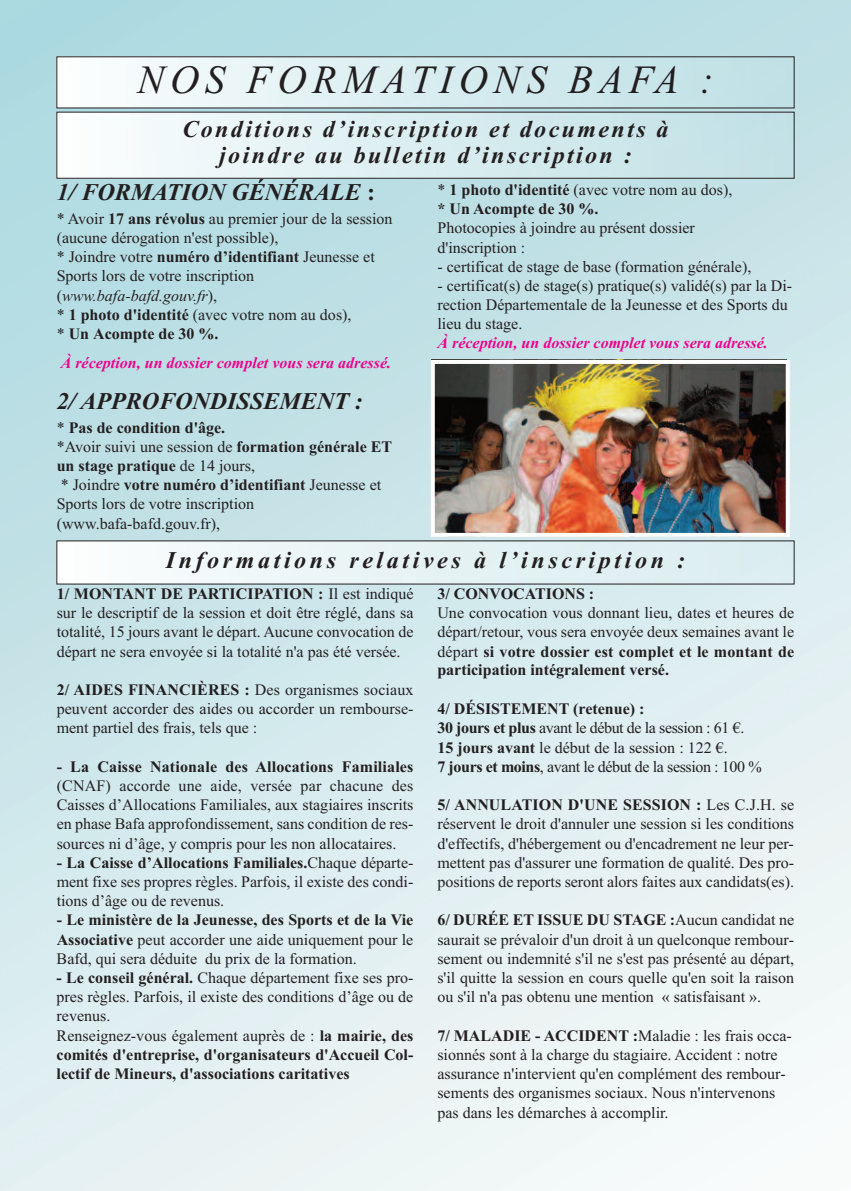
<style>
.page{position:relative;width:851px;height:1191px;background:#fff}
.page>*{position:absolute;margin:0;border:0;box-sizing:border-box;transform-origin:0 0}
.t1{font:italic 40px "Times New Roman";letter-spacing:.15em;color:#231f20}
.t2{font:italic 700 24px/26px "Times New Roman";letter-spacing:.1em;color:#231f20;text-align:center}
.t3{font:italic 700 24px "Times New Roman";color:#231f20}
.t4{font:italic 700 24px "Times New Roman";letter-spacing:.15em;color:#231f20}
.t5{font:16px/19.2px "Times New Roman";color:#231f20;text-align:justify}
.t6{font:700 16px/19.2px "Times New Roman";color:#231f20}
.t7{font:16px/19.2px "Times New Roman";letter-spacing:-.025em;color:#231f20}
.t8{font:italic 700 16px "Times New Roman";color:#ed028c}
.s1{font-style:normal}
.s2{font-weight:700}
.s3{font-style:italic}
.s4{font-weight:400}
</style>
<div class="page">
<img style="left:0;top:0;width:850px;height:1191px">
<img style="left:59px;top:59px;width:733px;height:47px">
<img style="left:59px;top:114px;width:733px;height:62px">
<img style="left:436px;top:365px;width:348px;height:167px">
<img style="left:59px;top:543px;width:733px;height:39px">
<div style="left:431px;top:360px;width:358px;height:177px;border:4px solid #fff"></div>
<h1 class="t1" style="left:137px;top:55px;width:577px">NOS FORMATIONS BAFA :</h1>
<h2 class="t2" style="left:182px;top:116px;width:487px">Conditions d’inscription et documents à joindre au bulletin d’inscription :</h2>
<h2 class="t3" style="left:57px;top:178px;width:320px">1/ FORMATION GÉNÉRALE <span class="s1">:</span></h2>
<p class="t5" style="left:57px;top:209px;width:337px;text-align:left">* Avoir <span class="s2">17 ans révolus</span> au premier jour de la session (aucune dérogation n'est possible),<br>* Joindre votre <span class="s2">numéro d’identifiant</span> Jeunesse et Sports lors de votre inscription (<span class="s3">www.bafa-bafd.gouv.fr</span>),<br>* <span class="s2">1 photo d'identité</span> (avec votre nom au dos),<br><span class="s3">*</span> <span class="s2">Un Acompte de 30 %.</span></p>
<p class="t8" style="left:61px;top:353px;width:332px">À réception, un dossier complet vous sera adressé.</p>
<h2 class="t3" style="left:57px;top:386px;width:307px">2/ APPROFONDISSEMENT :</h2>
<p class="t5" style="left:57px;top:417px;width:337px;text-align:left">* <span class="s2">Pas de condition d'âge.<br></span>*Avoir suivi une session de <span class="s2">formation générale ET un stage pratique</span> de 14 jours,<br>* Joindre <span class="s2">votre numéro d’identifiant</span> Jeunesse et Sports lors de votre inscription (www.bafa-bafd.gouv.fr),</p>
<p class="t6" style="left:437px;top:180px;width:296px"><span class="s4">*</span> 1 photo d'identité <span class="s4">(avec votre nom au dos), </span>* Un Acompte de 30 %.</p>
<p class="t5" style="left:437px;top:218px;width:259px">Photocopies à joindre au présent dossier d'inscription :</p>
<p class="t5" style="left:437px;top:257px;width:315px">- certificat de stage de base (formation générale),</p>
<p class="t5" style="left:437px;top:276px;width:356px;text-align:left">- certificat(s) de stage(s) pratique(s) validé(s) par la Di&shy;rection Départementale de la Jeunesse et des Sports du lieu du stage.</p>
<p class="t8" style="left:437px;top:333px;width:332px">À réception, un dossier complet vous sera adressé.</p>
<h2 class="t4" style="left:166px;top:545px;width:521px">Informations relatives à l’inscription :</h2>
<p class="t5" style="left:57px;top:584px;width:358px"><span class="s2">1/ MONTANT DE PARTICIPATION :</span> Il est indiqué sur le descriptif de la session et doit être réglé, dans sa totalité, 15 jours avant le départ. Aucune convocation de départ ne sera envoyée si la totalité n'a pas été versée.</p>
<p class="t5" style="left:57px;top:680px;width:358px"><span class="s2">2/ AIDES FINANCIÈRES :</span> Des organismes sociaux peuvent accorder des aides ou accorder un rembourse&shy;ment partiel des frais, tels que :</p>
<p class="t6" style="left:57px;top:756px;width:358px">- La Caisse Nationale des Allocations Familiales</p>
<p class="t5" style="left:57px;top:776px;width:358px">(CNAF) accorde une aide, versée par chacune des Caisses d’Allocations Familiales, aux stagiaires inscrits en phase Bafa approfondissement, sans condition de res&shy;sources ni d’âge, y compris pour les non allocataires.</p>
<p class="t5" style="left:57px;top:852px;width:358px"><span class="s2">- La Caisse d’Allocations Familiales.</span>Chaque départe&shy;ment fixe ses propres règles. Parfois, il existe des condi&shy;tions d’âge ou de revenus.</p>
<p class="t5" style="left:57px;top:910px;width:358px"><span class="s2">- Le ministère de la Jeunesse, des Sports et de la Vie Associative</span> peut accorder une aide uniquement pour le Bafd, qui sera déduite du prix de la formation.</p>
<p class="t6" style="left:57px;top:968px;width:358px">- Le conseil général. <span class="s4">Chaque département fixe ses pro&shy;pres règles. Parfois, il existe des conditions d’âge ou de revenus.<br>Renseignez-vous également auprès de :</span> la mairie, des comités d'entreprise, d'organisateurs d'Accueil Col&shy;lectif de Mineurs, d'associations caritatives</p>
<p class="t6" style="left:437px;top:584px;width:158px">3/ CONVOCATIONS :</p>
<p class="t5" style="left:437px;top:603px;width:358px">Une convocation vous donnant lieu, dates et heures de départ/retour, vous sera envoyée deux semaines avant le départ <span class="s2">si votre dossier est complet et le montant de participation intégralement versé.</span></p>
<p class="t7" style="left:437px;top:699px;width:326px"><span class="s2">4/ DÉSISTEMENT (retenue) :<br>30 jours et plus</span> avant le début de la session : 61 €.<br><span class="s2">15 jours avant</span> le début de la session : 122 €.<br><span class="s2">7 jours et moins</span>, avant le début de la session : 100 %</p>
<p class="t5" style="left:437px;top:795px;width:358px"><span class="s2">5/ ANNULATION D'UNE SESSION :</span> Les C.J.H. se réservent le droit d'annuler une session si les conditions d'effectifs, d'hébergement ou d'encadrement ne leur per&shy;mettent pas d'assurer une formation de qualité. Des pro&shy;positions de reports seront alors faites aux candidats(es).</p>
<p class="t5" style="left:437px;top:910px;width:358px"><span class="s2">6/ DURÉE ET ISSUE DU STAGE :</span>Aucun candidat ne saurait se prévaloir d'un droit à un quelconque rembour&shy;sement ou indemnité s'il ne s'est pas présenté au départ, s'il quitte la session en cours quelle qu'en soit la raison ou s'il n'a pas obtenu une mention « satisfaisant ».</p>
<p class="t5" style="left:437px;top:1025px;width:356px;text-align:left"><span class="s2">7/ MALADIE - ACCIDENT :</span>Maladie : les frais occa&shy;sionnés sont à la charge du stagiaire. Accident : notre assurance n'intervient qu'en complément des rembour&shy;sements des organismes sociaux. Nous n'intervenons pas dans les démarches à accomplir.</p>
</div>
